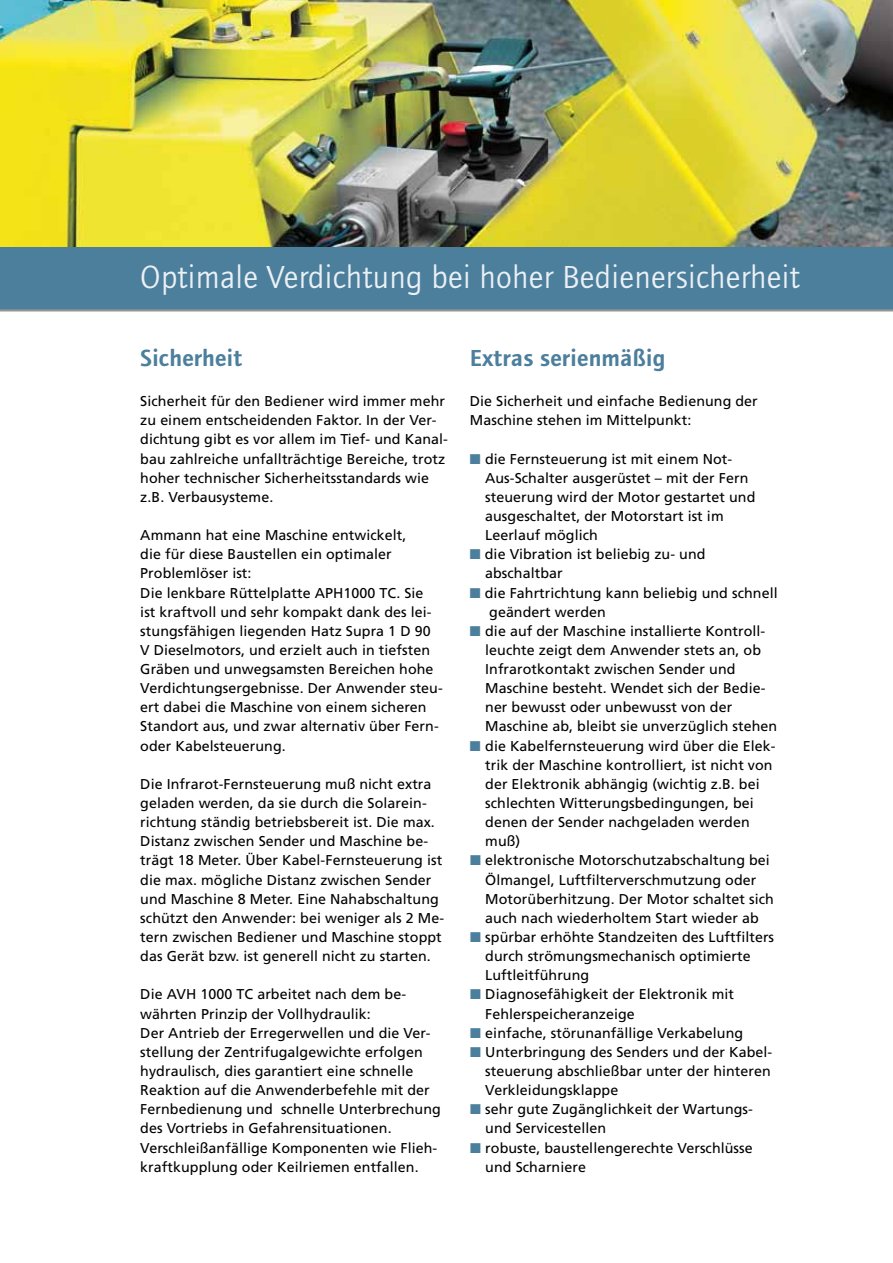
<style>
.page{position:relative;width:893px;height:1263px;background:#fff}
.page>*{position:absolute;margin:0;border:0;box-sizing:border-box;transform-origin:0 0}
.t1{font:33px "Foundry Journal";letter-spacing:.01em;color:#ebf0f6}
.t2{font:600 24px "Foundry Journal";letter-spacing:.01em;color:#4b7f9c}
.t3{font:14.25px/19.2px "Frutiger CE";letter-spacing:.005em;color:#000}
.s1{color:#4b7f9c}
</style>
<div class="page">
<img style="left:0;top:0;width:893px;height:247px">
<div style="left:0;top:247px;width:893px;height:63px;background:#4b7f9c"></div>
<hr style="left:0;top:309px;width:893px;height:2px;background:#939694">
<h1 class="t1" style="left:140px;top:259px;width:661px">Optimale Verdichtung bei hoher Bedienersicherheit</h1>
<h2 class="t2" style="left:140px;top:345px;width:103px">Sicherheit</h2>
<p class="t3" style="left:140px;top:391px;width:309px">Sicherheit für den Bediener wird immer mehr zu einem entscheidenden Faktor. In der Ver&shy;dichtung gibt es vor allem im Tief- und Kanal&shy;bau zahlreiche unfallträchtige Bereiche, trotz hoher technischer Sicherheitsstandards wie z.B. Verbausysteme.</p>
<p class="t3" style="left:140px;top:525px;width:304px">Ammann hat eine Maschine entwickelt,<br>die für diese Baustellen ein optimaler Problemlöser ist:<br>Die lenkbare Rüttelplatte APH1000 TC. Sie<br>ist kraftvoll und sehr kompakt dank des lei&shy;stungsfähigen liegenden Hatz Supra 1 D 90<br>V Dieselmotors, und erzielt auch in tiefsten Gräben und unwegsamsten Bereichen hohe Verdichtungsergebnisse. Der Anwender steu&shy;ert dabei die Maschine von einem sicheren Standort aus, und zwar alternativ über Fern&shy;oder Kabelsteuerung.</p>
<p class="t3" style="left:140px;top:774px;width:305px">Die Infrarot-Fernsteuerung muß nicht extra geladen werden, da sie durch die Solarein&shy;richtung ständig betriebsbereit ist. Die max.<br>Distanz zwischen Sender und Maschine be&shy;trägt 18 Meter. Über Kabel-Fernsteuerung ist die max. mögliche Distanz zwischen Sender und Maschine 8 Meter. Eine Nahabschaltung schützt den Anwender: bei weniger als 2 Me&shy;tern zwischen Bediener und Maschine stoppt das Gerät bzw. ist generell nicht zu starten.</p>
<p class="t3" style="left:140px;top:985px;width:302px">Die AVH 1000 TC arbeitet nach dem be&shy;währten Prinzip der Vollhydraulik:<br>Der Antrieb der Erregerwellen und die Ver&shy;stellung der Zentrifugalgewichte erfolgen hydraulisch, dies garantiert eine schnelle Reaktion auf die Anwenderbefehle mit der Fernbedienung und schnelle Unterbrechung des Vortriebs in Gefahrensituationen.<br>Verschleißanfällige Komponenten wie Flieh&shy;kraftkupplung oder Keilriemen entfallen.</p>
<h2 class="t2" style="left:470px;top:345px;width:197px">Extras serienmäßig</h2>
<p class="t3" style="left:470px;top:391px;width:289px">Die Sicherheit und einfache Bedienung der<br>Maschine stehen im Mittelpunkt:</p>
<p class="t3" style="left:485px;top:449px;width:272px;text-indent:-15px"><span class="s1">■</span> die Fernsteuerung ist mit einem Not-Aus-Schalter ausgerüstet – mit der Fern steuerung wird der Motor gestartet und ausgeschaltet, der Motorstart ist im Leerlauf möglich</p>
<p class="t3" style="left:485px;top:545px;width:222px;text-indent:-15px"><span class="s1">■</span> die Vibration ist beliebig zu- und abschaltbar</p>
<p class="t3" style="left:489px;top:583px;width:290px;text-indent:-19px"><span class="s1">■</span> die Fahrtrichtung kann beliebig und schnell geändert werden</p>
<p class="t3" style="left:485px;top:621px;width:294px;text-indent:-15px"><span class="s1">■</span> die auf der Maschine installierte Kontroll&shy;leuchte zeigt dem Anwender stets an, ob Infrarotkontakt zwischen Sender und Maschine besteht. Wendet sich der Bedie&shy;ner bewusst oder unbewusst von der Maschine ab, bleibt sie unverzüglich stehen</p>
<p class="t3" style="left:485px;top:736px;width:292px;text-indent:-15px"><span class="s1">■</span> die Kabelfernsteuerung wird über die Elek&shy;trik der Maschine kontrolliert, ist nicht von der Elektronik abhängig (wichtig z.B. bei schlechten Witterungsbedingungen, bei denen der Sender nachgeladen werden muß)</p>
<p class="t3" style="left:485px;top:851px;width:290px;text-indent:-15px"><span class="s1">■</span> elektronische Motorschutzabschaltung bei Ölmangel, Luftfilterverschmutzung oder Motorüberhitzung. Der Motor schaltet sich auch nach wiederholtem Start wieder ab</p>
<p class="t3" style="left:485px;top:927px;width:290px;text-indent:-15px"><span class="s1">■</span> spürbar erhöhte Standzeiten des Luftfilters durch strömungsmechanisch optimierte<br>Luftleitführung</p>
<p class="t3" style="left:485px;top:985px;width:250px;text-indent:-15px"><span class="s1">■</span> Diagnosefähigkeit der Elektronik mit<br>Fehlerspeicheranzeige</p>
<p class="t3" style="left:470px;top:1023px;width:275px"><span class="s1">■</span> einfache, störunanfällige Verkabelung</p>
<p class="t3" style="left:485px;top:1042px;width:289px;text-align:justify;text-indent:-15px"><span class="s1">■</span> Unterbringung des Senders und der Kabel&shy;steuerung abschließbar unter der hinteren Verkleidungsklappe</p>
<p class="t3" style="left:485px;top:1100px;width:269px;text-indent:-15px"><span class="s1">■</span> sehr gute Zugänglichkeit der Wartungs&shy;und Servicestellen</p>
<p class="t3" style="left:485px;top:1138px;width:269px;text-indent:-15px"><span class="s1">■</span> robuste, baustellengerechte Verschlüsse und Scharniere</p>
</div>
